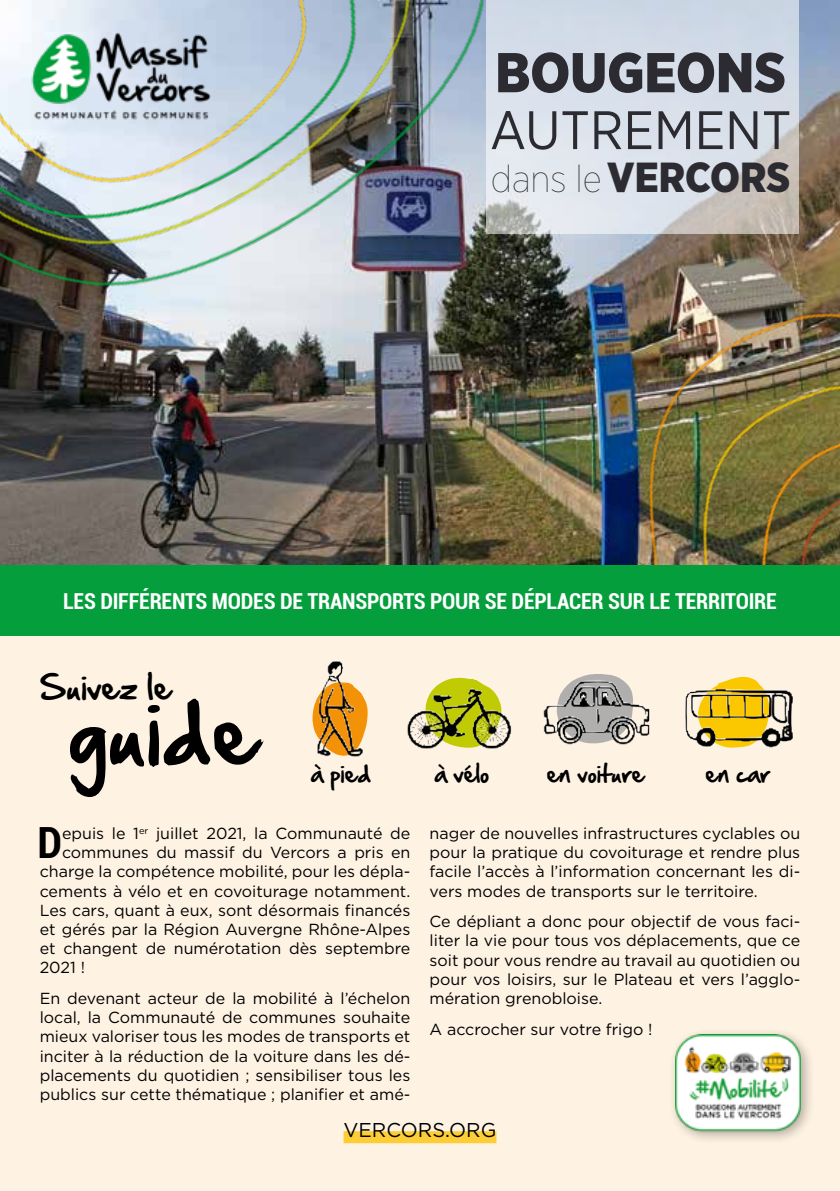
<style>
.page{position:relative;width:840px;height:1191px;background:#fff}
.page>*{position:absolute;margin:0;border:0;box-sizing:border-box;transform-origin:0 0}
.t1{font:78px "Hand Of Sean";color:#000}
.t2{font:900 56px "Gotham Narrow";color:#2c2b31}
.t3{font:54px "Gotham Narrow";color:#2c2b31}
.t4{font:700 condensed 43px "Roboto";color:#000}
.t5{font:900 42px "Gotham Narrow";color:#2c2b31}
.t6{font:30px "Hand Of Sean";color:#000}
.t7{font:700 condensed 22px "Roboto";letter-spacing:-.01em;color:#fff}
.t8{font:21.4px "Hand Of Sean";color:#000}
.t9{font:20px "Gotham";color:#000}
.t10{font:16px/19.2px "Gotham";color:#000;text-align:justify}
.s1{font-weight:100;font-size:38px}
</style>
<div class="page">
<img style="left:0;top:0;width:839px;height:565px">
<img style="left:400px;top:150px;width:439px;height:415px">
<div style="left:0;top:593px;width:839px;height:598px;background:#fef2e3"></div>
<div style="left:0;top:565px;width:839px;height:71px;background:#049e3d"></div>
<div style="left:667px;top:1027px;width:147px;height:117px;background:#000;opacity:.3"></div>
<img style="left:674px;top:1034px;width:125px;height:110px">
<div style="left:343px;top:1131px;width:153px;height:12px;background:#fccd35"></div>
<svg style="left:656px;top:0;width:142px;height:233px;background:#d1d6dd"></svg>
<img style="left:312px;top:661px;width:56px;height:96px">
<img style="left:407px;top:677px;width:105px;height:72px">
<img style="left:543px;top:674px;width:107px;height:71px">
<img style="left:685px;top:676px;width:108px;height:72px">
<img style="left:0;top:0;width:656px;height:439px">
<h2 class="t2" style="left:495px;top:36px;width:292px">BOUGEONS</h2>
<h3 class="t3" style="left:489px;top:97px;width:303px">AUTREMENT</h3>
<h3 class="t5" style="left:490px;top:149px;width:300px"><span class="s1">dans le</span>VERCORS</h3>
<h3 class="t7" style="left:63px;top:585px;width:714px">LES DIFFÉRENTS MODES DE TRANSPORTS POUR SE DÉPLACER SUR LE TERRITOIRE</h3>
<h3 class="t6" style="left:40px;top:660px;width:133px">Suivez le</h3>
<h1 class="t1" style="left:68px;top:662px;width:191px">guide</h1>
<h3 class="t8" style="left:310px;top:754px;width:62px">à pied</h3>
<h3 class="t8" style="left:434px;top:754px;width:57px">à vélo</h3>
<h3 class="t8" style="left:546px;top:754px;width:99px">en voiture</h3>
<h3 class="t8" style="left:705px;top:754px;width:66px">en car</h3>
<h3 class="t4" style="left:37px;top:812px;width:26px">D</h3>
<p class="t10" style="left:62px;top:823px;width:349px">epuis le 1<sup>er</sup> juillet 2021, la Communauté de</p>
<p class="t10" style="left:429px;top:823px;width:372px">nager de nouvelles infrastructures cyclables ou pour la pratique du covoiturage et rendre plus facile l’accès à l’information concernant les di&shy;vers modes de transports sur le territoire.</p>
<p class="t10" style="left:429px;top:911px;width:372px">Ce dépliant a donc pour objectif de vous faci&shy;liter la vie pour tous vos déplacements, que ce soit pour vous rendre au travail au quotidien ou pour vos loisirs, sur le Plateau et vers l’agglo&shy;mération grenobloise.</p>
<p class="t10" style="left:429px;top:1019px;width:224px">A accrocher sur votre frigo !</p>
<p class="t10" style="left:62px;top:842px;width:349px">communes du massif du Vercors a pris en</p>
<p class="t10" style="left:40px;top:861px;width:372px">charge la compétence mobilité, pour les dépla-</p>
<p class="t10" style="left:40px;top:881px;width:372px">cements à vélo et en covoiturage notamment.</p>
<p class="t10" style="left:40px;top:900px;width:372px">Les cars, quant à eux, sont désormais financés</p>
<p class="t10" style="left:40px;top:919px;width:372px">et gérés par la Région Auvergne Rhône-Alpes</p>
<p class="t10" style="left:40px;top:938px;width:372px">et changent de numérotation dès septembre</p>
<p class="t10" style="left:40px;top:957px;width:47px">2021 !</p>
<p class="t10" style="left:40px;top:988px;width:372px">En devenant acteur de la mobilité à l’échelon local, la Communauté de communes souhaite mieux valoriser tous les modes de transports et inciter à la réduction de la voiture dans les dé&shy;placements du quotidien ; sensibiliser tous les publics sur cette thématique ; planifier et amé-</p>
<p class="t9" style="left:343px;top:1117px;width:154px">VERCORS.ORG</p>
</div>
